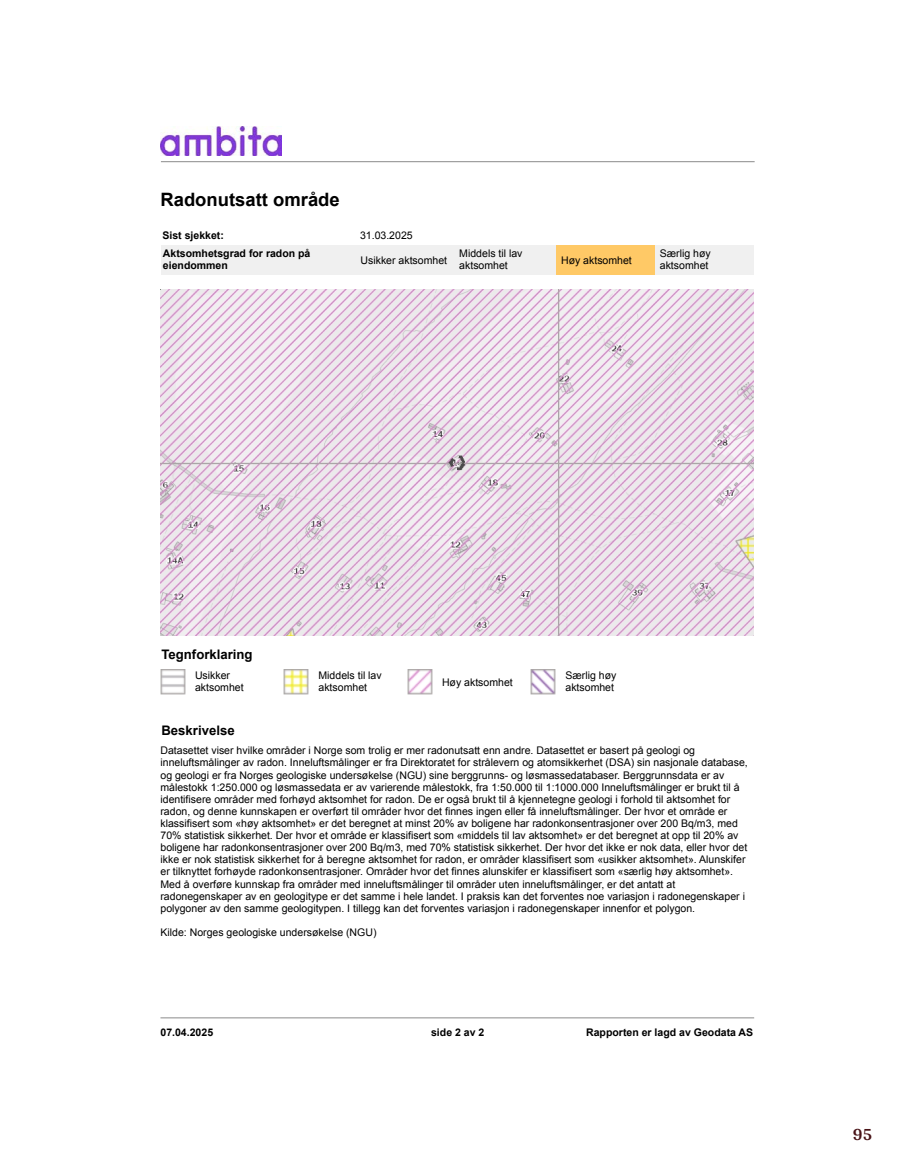
<style>
.page{position:relative;width:915px;height:1172px;background:#fff}
.page>*{position:absolute;margin:0;border:0;box-sizing:border-box;transform-origin:0 0}
.t1{font:700 18.45px "Arial";color:#000}
.t2{font:700 18px "Arya";color:#481317}
.t3{font:700 13.2px "Arial";color:#000}
.t4{font:10.5px/12.1px "Arial";color:#000}
.t5{font:700 10.5px/12.1px "Arial";color:#000}
</style>
<div class="page">
<img style="left:161px;top:127px;width:120px;height:28px">
<hr style="left:161px;top:161px;width:593px;height:1px;background:#8a8a8a">
<div style="left:161px;top:245px;width:197px;height:30px;background:#f0f0f0"></div>
<div style="left:358px;top:245px;width:99px;height:30px;background:#f0f0f0"></div>
<div style="left:457px;top:245px;width:99px;height:30px;background:#f0f0f0"></div>
<div style="left:556px;top:245px;width:98px;height:30px;background:#ffc966"></div>
<div style="left:654px;top:245px;width:99px;height:30px;background:#f0f0f0"></div>
<img style="left:160px;top:290px;width:593px;height:345px">
<img style="left:160px;top:670px;width:25px;height:24px">
<img style="left:284px;top:670px;width:24px;height:24px">
<img style="left:407px;top:670px;width:25px;height:24px">
<img style="left:530px;top:670px;width:25px;height:24px">
<hr style="left:160px;top:1017px;width:594px;height:1px;background:#8a8a8a">
<h1 class="t1" style="left:160px;top:187px;width:181px">Radonutsatt område</h1>
<p class="t5" style="left:162px;top:229px;width:63px">Sist sjekket:</p>
<p class="t4" style="left:360px;top:229px;width:54px">31.03.2025</p>
<p class="t5" style="left:163px;top:248px;width:149px">Aktsomhetsgrad for radon på eiendommen</p>
<p class="t4" style="left:360px;top:254px;width:88px">Usikker aktsomhet</p>
<p class="t4" style="left:459px;top:247px;width:65px">Middels til lav aktsomhet</p>
<p class="t4" style="left:561px;top:254px;width:72px">Høy aktsomhet</p>
<p class="t4" style="left:659px;top:247px;width:52px">Særlig høy aktsomhet</p>
<p class="t3" style="left:161px;top:645px;width:93px">Tegnforklaring</p>
<p class="t4" style="left:195px;top:669px;width:50px">Usikker aktsomhet</p>
<p class="t4" style="left:318px;top:669px;width:65px">Middels til lav aktsomhet</p>
<p class="t4" style="left:442px;top:676px;width:72px">Høy aktsomhet</p>
<p class="t4" style="left:565px;top:669px;width:52px">Særlig høy aktsomhet</p>
<p class="t3" style="left:161px;top:721px;width:75px">Beskrivelse</p>
<p class="t4" style="left:160px;top:744px;width:588px">Datasettet viser hvilke områder i Norge som trolig er mer radonutsatt enn andre. Datasettet er basert på geologi og inneluftsmålinger av radon. Inneluftsmålinger er fra Direktoratet for strålevern og atomsikkerhet (DSA) sin nasjonale database, og geologi er fra Norges geologiske undersøkelse (NGU) sine berggrunns- og løsmassedatabaser. Berggrunnsdata er av målestokk 1:250.000 og løsmassedata er av varierende målestokk, fra 1:50.000 til 1:1000.000 Inneluftsmålinger er brukt til å identifisere områder med forhøyd aktsomhet for radon. De er også brukt til å kjennetegne geologi i forhold til aktsomhet for radon, og denne kunnskapen er overført til områder hvor det finnes ingen eller få inneluftsmålinger. Der hvor et område er klassifisert som «høy aktsomhet» er det beregnet at minst 20% av boligene har radonkonsentrasjoner over 200 Bq/m3, med 70% statistisk sikkerhet. Der hvor et område er klassifisert som «middels til lav aktsomhet» er det beregnet at opp til 20% av boligene har radonkonsentrasjoner over 200 Bq/m3, med 70% statistisk sikkerhet. Der hvor det ikke er nok data, eller hvor det ikke er nok statistisk sikkerhet for å beregne aktsomhet for radon, er områder klassifisert som «usikker aktsomhet». Alunskifer er tilknyttet forhøyde radonkonsentrasjoner. Områder hvor det finnes alunskifer er klassifisert som «særlig høy aktsomhet».<br>Med å overføre kunnskap fra områder med inneluftsmålinger til områder uten inneluftsmålinger, er det antatt at radonegenskaper av en geologitype er det samme i hele landet. I praksis kan det forventes noe variasjon i radonegenskaper i polygoner av den samme geologitypen. I tillegg kan det forventes variasjon i radonegenskaper innenfor et polygon.</p>
<p class="t4" style="left:160px;top:926px;width:217px">Kilde: Norges geologiske undersøkelse (NGU)</p>
<p class="t5" style="left:160px;top:1026px;width:54px">07.04.2025</p>
<p class="t5" style="left:431px;top:1026px;width:55px">side 2 av 2</p>
<p class="t5" style="left:586px;top:1026px;width:168px">Rapporten er lagd av Geodata AS</p>
<h2 class="t2" style="left:852px;top:1123px;width:21px">95</h2>
</div>
